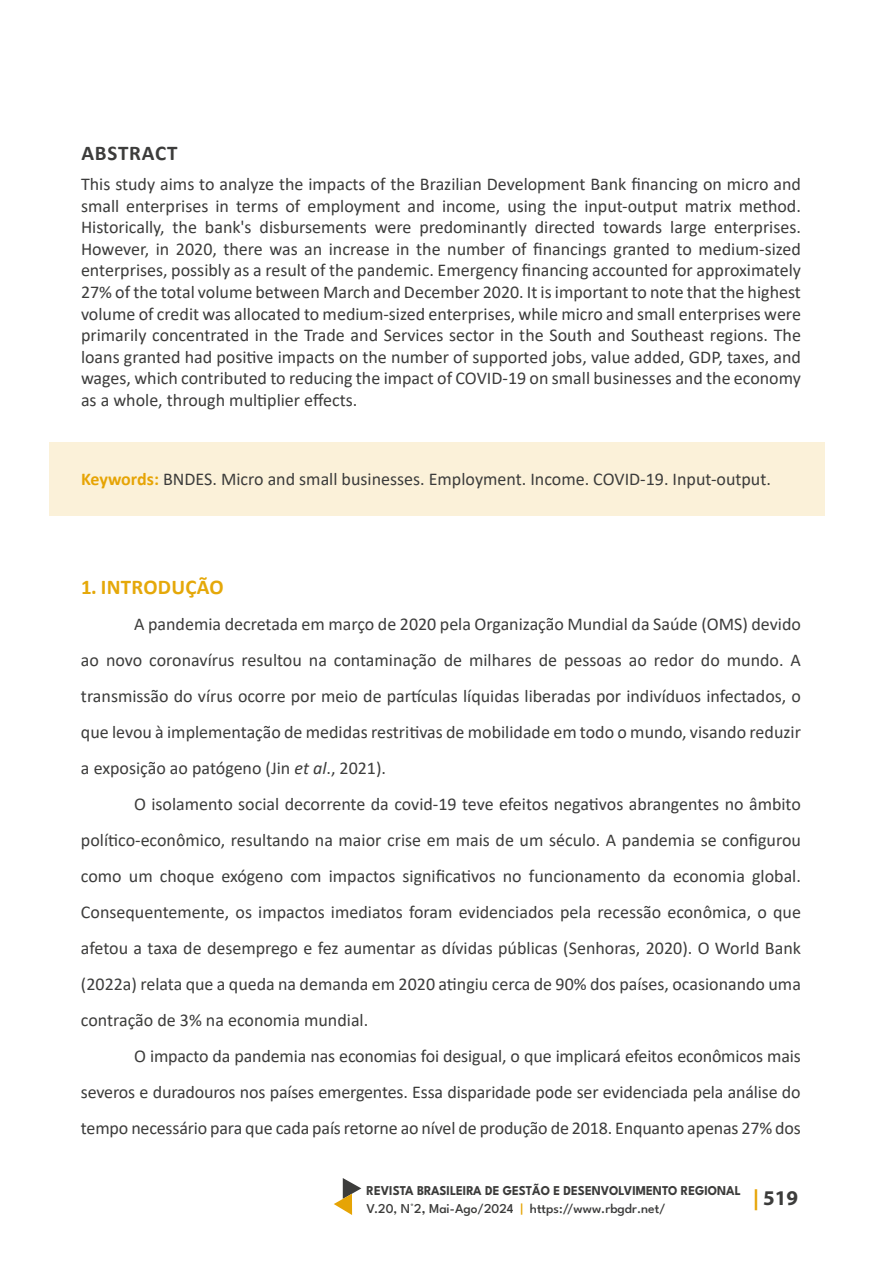
<style>
.page{position:relative;width:891px;height:1262px;background:#fff}
.page>*{position:absolute;margin:0;border:0;box-sizing:border-box;transform-origin:0 0}
.t1{font:700 21px "Calibri";letter-spacing:.015em;color:#e5a809}
.t2{font:700 21px "Calibri";letter-spacing:.04em;color:#3c3c3b}
.t3{font:700 21px "Myriad Pro";color:#3c3c3b}
.t4{font:18px/36px "Calibri";color:#3c3c3b;text-align:justify}
.t5{font:700 13.5px/18px "League Spartan";color:#3c3c3b;scale:.94 1}
.s1{font-weight:700;color:#e6a405}
.s2{font-style:italic}
.s3{font-weight:500}
.s4{font-weight:600}
.s5{font-weight:500;color:#e6a405}
.s6{color:#e6a405}
</style>
<div class="page">
<div style="left:49px;top:442px;width:775px;height:74px;background:#fbf1d9"></div>
<svg style="left:334px;top:1178px;width:27px;height:37px"></svg>
<p class="t2" style="left:81px;top:138px;width:98px">ABSTRACT</p>
<p class="t4" style="left:81px;top:173px;width:722px;line-height:21.6px">This study aims to analyze the impacts of the Brazilian Development Bank financing on micro and small enterprises in terms of employment and income, using the input-output matrix method.<br>Historically, the bank's disbursements were predominantly directed towards large enterprises.<br>However, in 2020, there was an increase in the number of financings granted to medium-sized enterprises, possibly as a result of the pandemic. Emergency financing accounted for approximately 27% of the total volume between March and December 2020. It is important to note that the highest volume of credit was allocated to medium-sized enterprises, while micro and small enterprises were primarily concentrated in the Trade and Services sector in the South and Southeast regions. The loans granted had positive impacts on the number of supported jobs, value added, GDP, taxes, and wages, which contributed to reducing the impact of COVID-19 on small businesses and the economy as a whole, through multiplier effects.</p>
<p class="t4" style="left:81px;top:460px;width:691px"><span class="s1">Keywords:</span> BNDES. Micro and small businesses. Employment. Income. COVID-19. Input-output.</p>
<p class="t1" style="left:81px;top:572px;width:144px">1. INTRODUÇÃO</p>
<p class="t4" style="left:81px;top:606px;width:722px;text-indent:53px">A pandemia decretada em março de 2020 pela Organização Mundial da Saúde (OMS) devido ao novo coronavírus resultou na contaminação de milhares de pessoas ao redor do mundo. A transmissão do vírus ocorre por meio de partículas líquidas liberadas por indivíduos infectados, o que levou à implementação de medidas restritivas de mobilidade em todo o mundo, visando reduzir a exposição ao patógeno (Jin <span class="s2">et al</span>., 2021).</p>
<p class="t4" style="left:81px;top:786px;width:722px;text-indent:53px">O isolamento social decorrente da covid-19 teve efeitos negativos abrangentes no âmbito político-econômico, resultando na maior crise em mais de um século. A pandemia se configurou como um choque exógeno com impactos significativos no funcionamento da economia global.<br>Consequentemente, os impactos imediatos foram evidenciados pela recessão econômica, o que afetou a taxa de desemprego e fez aumentar as dívidas públicas (Senhoras, 2020). O World Bank (2022a) relata que a queda na demanda em 2020 atingiu cerca de 90% dos países, ocasionando uma contração de 3% na economia mundial.</p>
<p class="t4" style="left:81px;top:1038px;width:721px;text-indent:53px">O impacto da pandemia nas economias foi desigual, o que implicará efeitos econômicos mais severos e duradouros nos países emergentes. Essa disparidade pode ser evidenciada pela análise do tempo necessário para que cada país retorne ao nível de produção de 2018. Enquanto apenas 27% dos</p>
<p class="t5" style="left:367px;top:1180px;width:400px">REVISTA BRASILEIRA DE GESTÃO E DESENVOLVIMENTO REGIONAL<br><span class="s3">V.20, N°2</span><span class="s4">,</span> <span class="s3">Mai-Ago/2024</span> <span class="s5">|</span> <span class="s3">https://www.rbgdr.net/</span></p>
<p class="t3" style="left:753px;top:1184px;width:47px"><span class="s6">|</span> 519</p>
</div>
